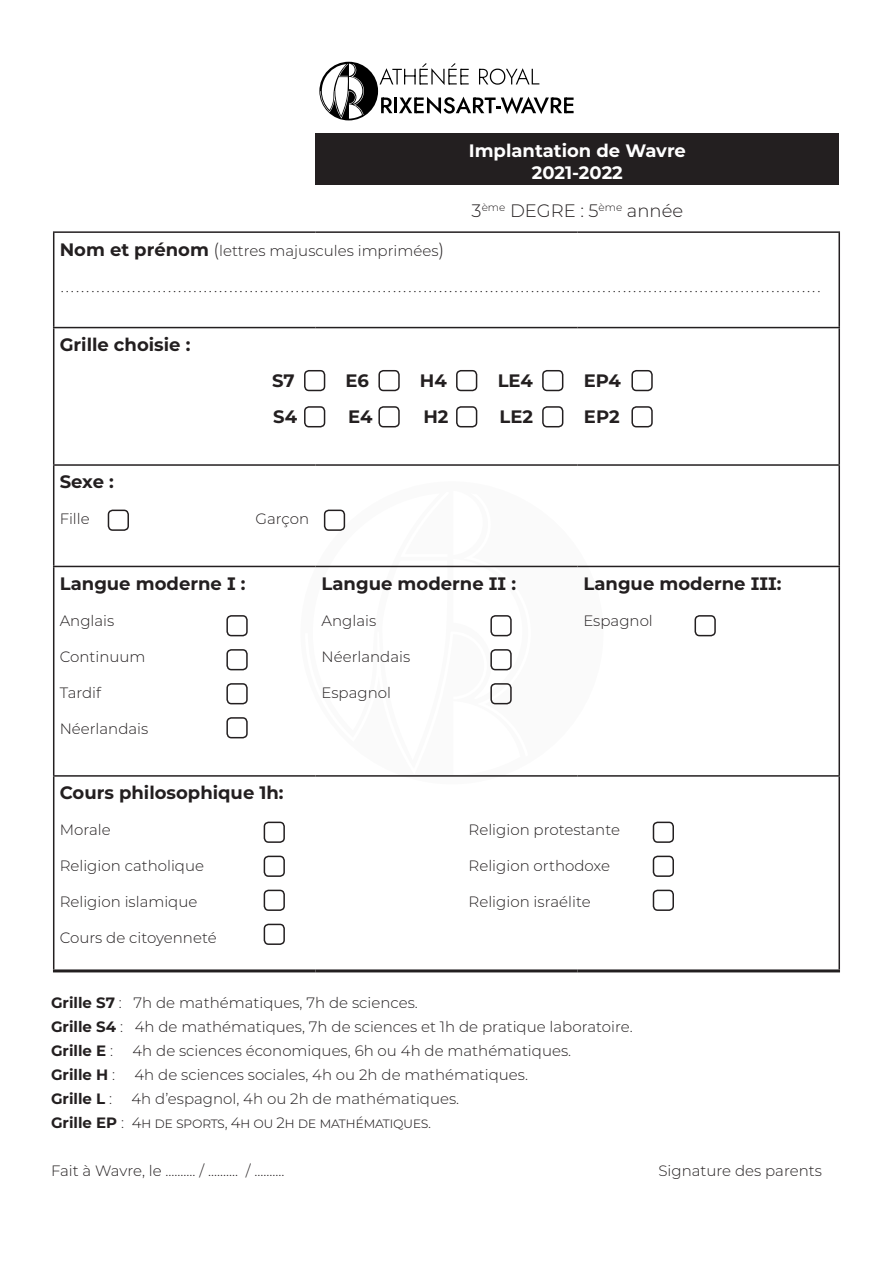
<style>
.page{position:relative;width:893px;height:1263px;background:#fff}
.page>*{position:absolute;margin:0;border:0;box-sizing:border-box;transform-origin:0 0}
.t1{font:300 18px "Jost";color:#231f20}
.t2{font:700 18px "Montserrat";color:#231f20}
.t3{font:700 18px "Montserrat";color:#fff}
.t4{font:300 18px "Montserrat";color:#231f20}
.t5{font:300 15px "Montserrat";color:#231f20}
.t6{font:300 15px "Montserrat";letter-spacing:-.03em;color:#231f20}
.t7{font:700 15px "Montserrat";color:#231f20}
.s1{font-weight:700;font-size:18px}
.s2{font-size:18px}
.s3{font-weight:700}
.s4{font-weight:300}
</style>
<div class="page">
<div style="left:300px;top:481px;width:304px;height:303px;background:#fafafa;border-radius:50%"></div>
<svg style="left:305px;top:509px;width:226px;height:196px"></svg>
<div style="left:319px;top:62px;width:59px;height:58px;background:#000;border-radius:50%"></div>
<svg style="left:380px;top:63px;width:89px;height:22px"></svg>
<svg style="left:479px;top:68px;width:60px;height:17px"></svg>
<svg style="left:381px;top:98px;width:11px;height:15px"></svg>
<hr style="left:394px;top:98px;width:3px;height:15px;background:#000">
<svg style="left:399px;top:97px;width:175px;height:17px"></svg>
<hr style="left:564px;top:98px;width:3px;height:15px;background:#000">
<svg style="left:320px;top:64px;width:44px;height:55px"></svg>
<div style="left:316px;top:134px;width:523px;height:51px;background:#231f20"></div>
<hr style="left:53px;top:328px;width:1px;height:136px;background:#231f20">
<hr style="left:838px;top:328px;width:2px;height:136px;background:#231f20">
<hr style="left:53px;top:464px;width:263px;height:2px;background:#231f20">
<hr style="left:53px;top:466px;width:1px;height:100px;background:#231f20">
<hr style="left:316px;top:464px;width:261px;height:2px;background:#231f20">
<hr style="left:577px;top:464px;width:263px;height:2px;background:#231f20">
<hr style="left:838px;top:466px;width:2px;height:100px;background:#231f20">
<hr style="left:53px;top:566px;width:263px;height:1px;background:#231f20">
<hr style="left:53px;top:567px;width:1px;height:208px;background:#231f20">
<hr style="left:316px;top:566px;width:261px;height:1px;background:#231f20">
<hr style="left:577px;top:566px;width:263px;height:1px;background:#231f20">
<hr style="left:838px;top:567px;width:2px;height:208px;background:#231f20">
<hr style="left:53px;top:775px;width:263px;height:2px;background:#231f20">
<hr style="left:53px;top:777px;width:1px;height:192px;background:#231f20">
<hr style="left:316px;top:775px;width:261px;height:2px;background:#231f20">
<hr style="left:577px;top:775px;width:263px;height:2px;background:#231f20">
<hr style="left:838px;top:777px;width:2px;height:192px;background:#231f20">
<hr style="left:53px;top:233px;width:1px;height:94px;background:#231f20">
<hr style="left:838px;top:233px;width:2px;height:94px;background:#231f20">
<hr style="left:53px;top:327px;width:263px;height:1px;background:#231f20">
<hr style="left:316px;top:327px;width:261px;height:1px;background:#231f20">
<hr style="left:577px;top:327px;width:263px;height:1px;background:#231f20">
<hr style="left:53px;top:231px;width:263px;height:2px;background:#231f20">
<hr style="left:316px;top:231px;width:261px;height:2px;background:#231f20">
<hr style="left:577px;top:231px;width:263px;height:2px;background:#231f20">
<hr style="left:53px;top:969px;width:263px;height:3px;background:#231f20">
<hr style="left:316px;top:969px;width:261px;height:3px;background:#231f20">
<hr style="left:577px;top:969px;width:263px;height:3px;background:#231f20">
<div style="left:264px;top:822px;width:21px;height:21px;border:2px solid #231f20;border-radius:4px"></div>
<div style="left:264px;top:856px;width:21px;height:21px;border:2px solid #231f20;border-radius:4px"></div>
<div style="left:264px;top:890px;width:21px;height:21px;border:2px solid #231f20;border-radius:4px"></div>
<div style="left:264px;top:924px;width:21px;height:21px;border:2px solid #231f20;border-radius:4px"></div>
<div style="left:226px;top:615px;width:22px;height:21px;border:2px solid #231f20;border-radius:4px"></div>
<div style="left:226px;top:649px;width:22px;height:21px;border:2px solid #231f20;border-radius:4px"></div>
<div style="left:226px;top:683px;width:22px;height:21px;border:2px solid #231f20;border-radius:4px"></div>
<div style="left:226px;top:717px;width:22px;height:21px;border:2px solid #231f20;border-radius:4px"></div>
<div style="left:490px;top:615px;width:22px;height:21px;border:2px solid #231f20;border-radius:4px"></div>
<div style="left:490px;top:649px;width:22px;height:21px;border:2px solid #231f20;border-radius:4px"></div>
<div style="left:490px;top:683px;width:22px;height:21px;border:2px solid #231f20;border-radius:4px"></div>
<div style="left:653px;top:822px;width:21px;height:21px;border:2px solid #231f20;border-radius:4px"></div>
<div style="left:653px;top:856px;width:21px;height:21px;border:2px solid #231f20;border-radius:4px"></div>
<div style="left:653px;top:890px;width:21px;height:21px;border:2px solid #231f20;border-radius:4px"></div>
<div style="left:108px;top:510px;width:21px;height:21px;border:2px solid #231f20;border-radius:4px"></div>
<div style="left:324px;top:510px;width:21px;height:21px;border:2px solid #231f20;border-radius:4px"></div>
<div style="left:694px;top:615px;width:22px;height:21px;border:2px solid #231f20;border-radius:4px"></div>
<div style="left:304px;top:370px;width:21px;height:21px;border:2px solid #231f20;border-radius:4px"></div>
<div style="left:304px;top:406px;width:21px;height:21px;border:2px solid #231f20;border-radius:4px"></div>
<div style="left:378px;top:370px;width:22px;height:21px;border:2px solid #231f20;border-radius:4px"></div>
<div style="left:378px;top:406px;width:22px;height:21px;border:2px solid #231f20;border-radius:4px"></div>
<div style="left:456px;top:370px;width:21px;height:21px;border:2px solid #231f20;border-radius:4px"></div>
<div style="left:456px;top:406px;width:21px;height:21px;border:2px solid #231f20;border-radius:4px"></div>
<div style="left:542px;top:370px;width:21px;height:21px;border:2px solid #231f20;border-radius:4px"></div>
<div style="left:542px;top:406px;width:21px;height:21px;border:2px solid #231f20;border-radius:4px"></div>
<div style="left:631px;top:370px;width:22px;height:21px;border:2px solid #231f20;border-radius:4px"></div>
<div style="left:631px;top:406px;width:22px;height:21px;border:2px solid #231f20;border-radius:4px"></div>
<p class="t3" style="left:469px;top:138px;width:219px">Implantation de Wavre</p>
<p class="t3" style="left:532px;top:159px;width:92px">2021-2022</p>
<p class="t4" style="left:472px;top:198px;width:213px">3<sup>ème</sup> DEGRE : 5<sup>ème</sup> année</p>
<p class="t5" style="left:60px;top:240px;width:386px"><span class="s1">Nom et prénom</span> <span class="s2">(</span>lettres majuscules imprimées<span class="s2">)</span></p>
<p class="t1" style="left:60px;top:273px;width:763px">.....................................................................................................................................................</p>
<p class="t2" style="left:60px;top:332px;width:132px">Grille choisie :</p>
<p class="t2" style="left:272px;top:368px;width:24px">S7</p>
<p class="t2" style="left:346px;top:368px;width:25px">E6</p>
<p class="t2" style="left:420px;top:368px;width:28px">H4</p>
<p class="t2" style="left:498px;top:368px;width:37px">LE4</p>
<p class="t2" style="left:584px;top:368px;width:39px">EP4</p>
<p class="t2" style="left:273px;top:404px;width:26px">S4</p>
<p class="t2" style="left:348px;top:404px;width:26px">E4</p>
<p class="t2" style="left:423px;top:404px;width:27px">H2</p>
<p class="t2" style="left:499px;top:404px;width:35px">LE2</p>
<p class="t2" style="left:584px;top:404px;width:37px">EP2</p>
<p class="t2" style="left:60px;top:469px;width:56px">Sexe :</p>
<p class="t5" style="left:60px;top:509px;width:32px">Fille</p>
<p class="t5" style="left:255px;top:509px;width:55px">Garçon</p>
<p class="t2" style="left:60px;top:570px;width:187px">Langue moderne I :</p>
<p class="t5" style="left:60px;top:610px;width:56px">Anglais</p>
<p class="t5" style="left:60px;top:646px;width:87px">Continuum</p>
<p class="t5" style="left:60px;top:682px;width:43px">Tardif</p>
<p class="t5" style="left:60px;top:718px;width:90px">Néerlandais</p>
<p class="t2" style="left:322px;top:570px;width:196px">Langue moderne II :</p>
<p class="t5" style="left:322px;top:610px;width:56px">Anglais</p>
<p class="t5" style="left:322px;top:646px;width:90px">Néerlandais</p>
<p class="t5" style="left:322px;top:682px;width:71px">Espagnol</p>
<p class="t2" style="left:583px;top:570px;width:200px">Langue moderne III:</p>
<p class="t5" style="left:583px;top:610px;width:71px">Espagnol</p>
<p class="t2" style="left:60px;top:780px;width:225px">Cours philosophique 1h:</p>
<p class="t5" style="left:60px;top:820px;width:53px">Morale</p>
<p class="t5" style="left:60px;top:856px;width:146px">Religion catholique</p>
<p class="t5" style="left:60px;top:892px;width:139px">Religion islamique</p>
<p class="t5" style="left:60px;top:928px;width:158px">Cours de citoyenneté</p>
<p class="t5" style="left:469px;top:820px;width:153px">Religion protestante</p>
<p class="t5" style="left:469px;top:856px;width:143px">Religion orthodoxe</p>
<p class="t5" style="left:469px;top:892px;width:124px">Religion israélite</p>
<p class="t5" style="left:51px;top:993px;width:368px"><span class="s3">Grille S7</span> : 7h de mathématiques, 7h de sciences.</p>
<p class="t5" style="left:51px;top:1017px;width:583px"><span class="s3">Grille S4</span> : 4h de mathématiques, 7h de sciences et 1h de pratique laboratoire.</p>
<p class="t7" style="left:51px;top:1040px;width:64px">Grille E <span class="s4">:</span></p>
<p class="t5" style="left:132px;top:1041px;width:440px">4h de sciences économiques, 6h ou 4h de mathématiques.</p>
<p class="t7" style="left:51px;top:1064px;width:66px">Grille H <span class="s4">:</span></p>
<p class="t5" style="left:134px;top:1065px;width:395px">4h de sciences sociales, 4h ou 2h de mathématiques.</p>
<p class="t7" style="left:51px;top:1088px;width:63px">Grille L <span class="s4">:</span></p>
<p class="t5" style="left:131px;top:1089px;width:329px">4h d’espagnol, 4h ou 2h de mathématiques.</p>
<p class="t6" style="left:51px;top:1113px;width:382px"><span class="s3">Grille EP</span> : 4h de sports, 4h ou 2h de mathématiques.</p>
<p class="t5" style="left:51px;top:1161px;width:235px">Fait à Wavre, le .......... / .......... / ..........</p>
<p class="t5" style="left:658px;top:1161px;width:165px">Signature des parents</p>
</div>
